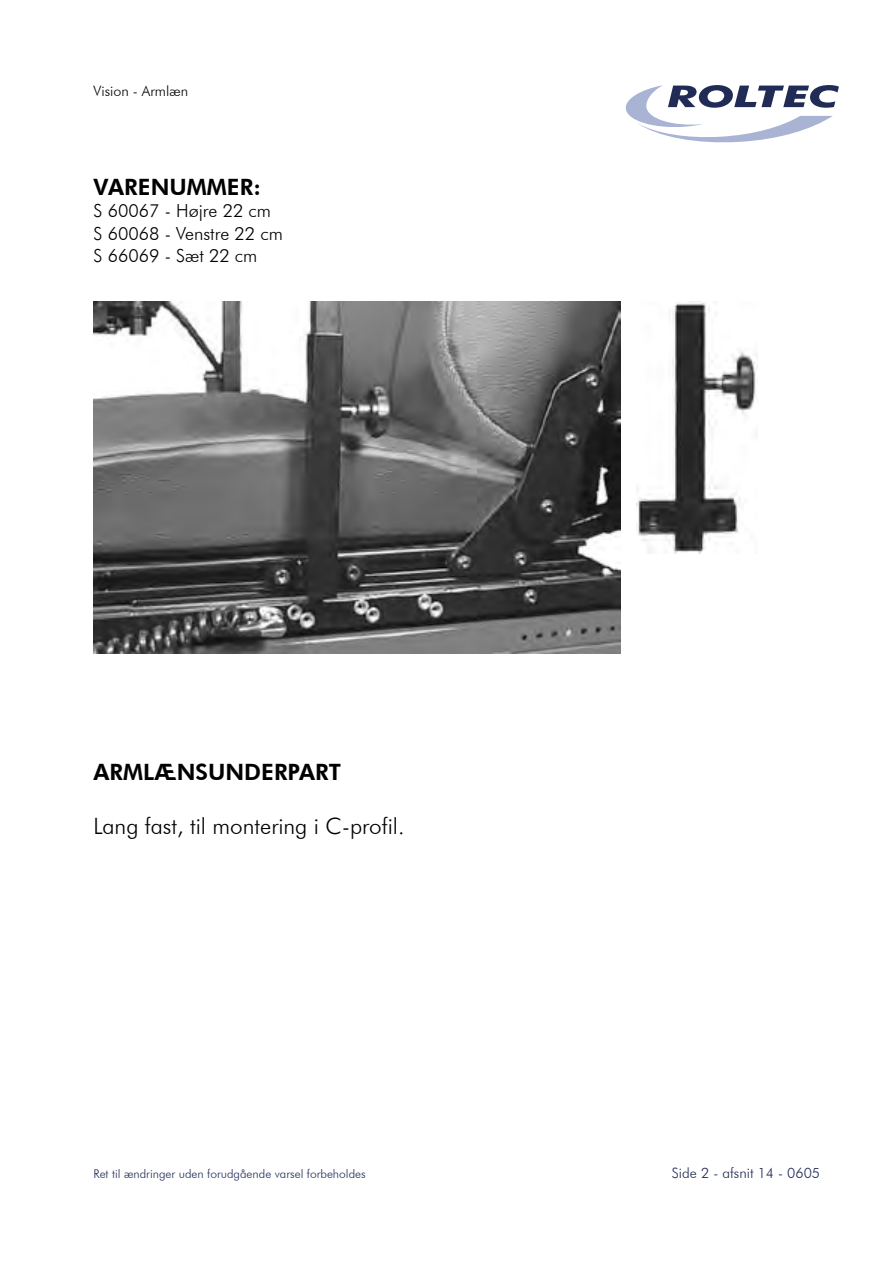
<style>
.page{position:relative;width:893px;height:1263px;background:#fff}
.page>*{position:absolute;margin:0;border:0;box-sizing:border-box;transform-origin:0 0}
.t1{font:300 22.5px "Futura BT";color:#000}
.t2{font:800 22.5px "Futura BT";color:#000}
.t3{font:300 18px "Futura BT";color:#000}
.t4{font:300 14.25px "Futura BT";color:#212c56}
.t5{font:300 14.25px "Futura BT";color:#000}
.t6{font:300 12px "Futura BT";color:#212c56}
</style>
<div class="page">
<svg style="left:625px;top:85px;width:214px;height:58px"></svg>
<img style="left:94px;top:302px;width:527px;height:351px">
<img style="left:636px;top:302px;width:122px;height:252px">
<p class="t5" style="left:94px;top:82px;width:96px">Vision - Armlæn</p>
<p class="t2" style="left:94px;top:173px;width:169px">VARENUMMER:</p>
<p class="t3" style="left:94px;top:200px;width:179px">S 60067 - Højre 22 cm</p>
<p class="t3" style="left:94px;top:223px;width:191px">S 60068 - Venstre 22 cm</p>
<p class="t3" style="left:94px;top:245px;width:165px">S 66069 - Sæt 22 cm</p>
<p class="t2" style="left:94px;top:758px;width:249px">ARMLÆNSUNDERPART</p>
<p class="t1" style="left:94px;top:812px;width:312px">Lang fast, til montering i C-profil.</p>
<p class="t6" style="left:94px;top:1166px;width:274px">Ret til ændringer uden forudgående varsel forbeholdes</p>
<p class="t4" style="left:672px;top:1164px;width:150px">Side 2 - afsnit 14 - 0605</p>
</div>
